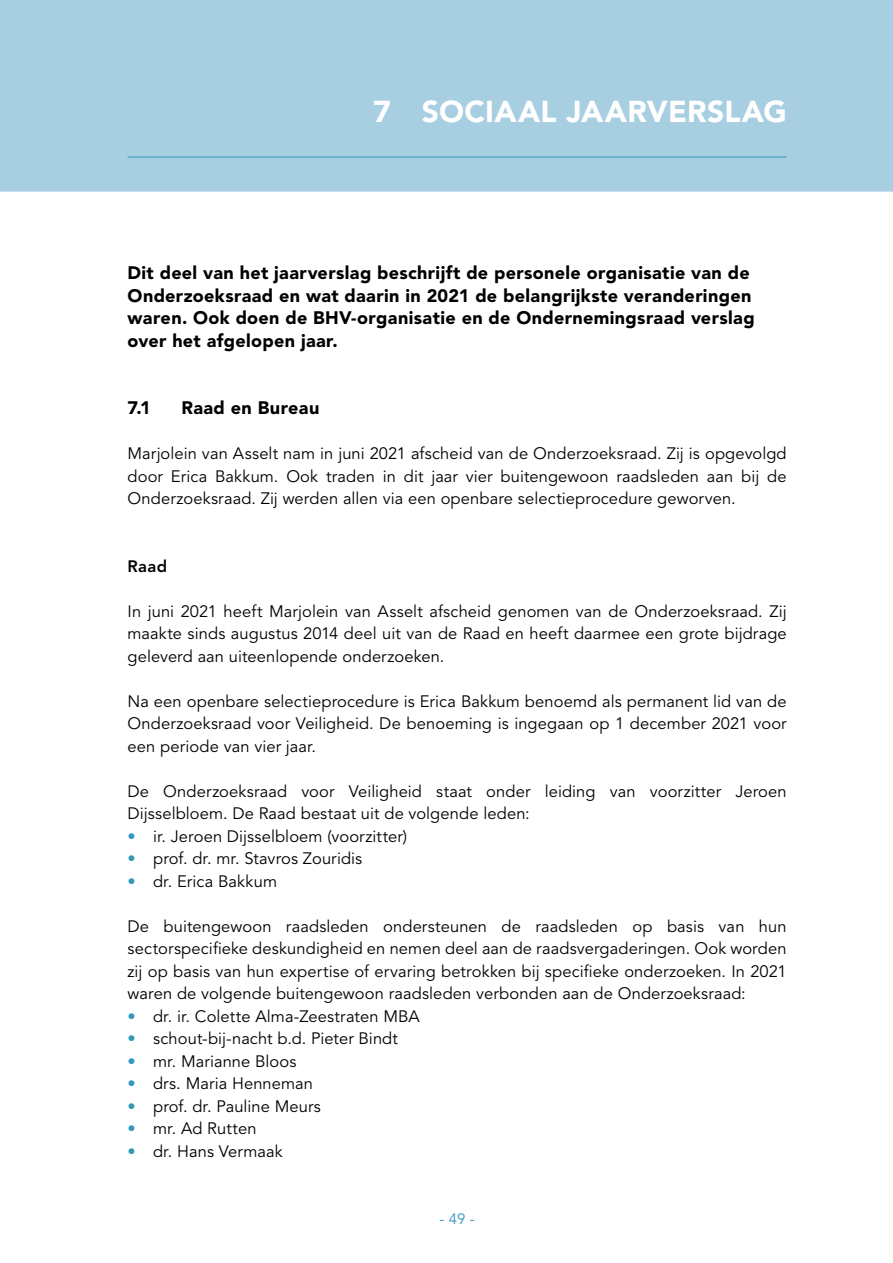
<style>
.page{position:relative;width:893px;height:1263px;background:#fff}
.page>*{position:absolute;margin:0;border:0;box-sizing:border-box;transform-origin:0 0}
.t1{font:900 30px "Avenir LT Std";letter-spacing:.01em;color:#fff}
.Paragraaf_Kop_-nr{font:900 18px/22.5px "Avenir LT Std";letter-spacing:.02em;color:#000}
.Alex___Plat{font:16.5px/22.5px "Avenir LT Std";letter-spacing:.005em;color:#000;text-align:justify}
.Subparagraaf_Kop_-nr{font:800 16.5px "Avenir LT Std";color:#000}
.t2{font:15px "Avenir LT Std";color:#3397b9}
.s1{font-weight:900;color:#3397b9}
</style>
<div class="page">
<div style="left:0;top:0;width:893px;height:192px;background:#a8cee1"></div>
<hr style="left:128px;top:157px;width:659px;height:1px;background:#3397b9">
<p class="t1" style="left:373px;top:93px;width:415px">7 SOCIAAL JAARVERSLAG</p>
<p class="Paragraaf_Kop_-nr" style="left:128px;top:261px;width:629px">Dit deel van het jaarverslag beschrijft de personele organisatie van de Onderzoeksraad en wat daarin in 2021 de belangrijkste veranderingen waren. Ook doen de BHV-organisatie en de Ondernemingsraad verslag over het afgelopen jaar.</p>
<p class="Paragraaf_Kop_-nr" style="left:128px;top:396px;width:25px">7.1</p>
<p class="Paragraaf_Kop_-nr" style="left:182px;top:396px;width:139px">Raad en Bureau</p>
<p class="Alex___Plat" style="left:128px;top:443px;width:661px">Marjolein van Asselt nam in juni 2021 afscheid van de Onderzoeksraad. Zij is opgevolgd door Erica Bakkum. Ook traden in dit jaar vier buitengewoon raadsleden aan bij de Onderzoeksraad. Zij werden allen via een openbare selectieprocedure geworven.</p>
<p class="Subparagraaf_Kop_-nr" style="left:128px;top:556px;width:41px">Raad</p>
<p class="Alex___Plat" style="left:128px;top:600px;width:661px">In juni 2021 heeft Marjolein van Asselt afscheid genomen van de Onderzoeksraad. Zij maakte sinds augustus 2014 deel uit van de Raad en heeft daarmee een grote bijdrage geleverd aan uiteenlopende onderzoeken.</p>
<p class="Alex___Plat" style="left:128px;top:690px;width:661px">Na een openbare selectieprocedure is Erica Bakkum benoemd als permanent lid van de Onderzoeksraad voor Veiligheid. De benoeming is ingegaan op 1 december 2021 voor een periode van vier jaar.</p>
<p class="Alex___Plat" style="left:128px;top:780px;width:661px">De Onderzoeksraad voor Veiligheid staat onder leiding van voorzitter Jeroen<br>Dijsselbloem. De Raad bestaat uit de volgende leden:</p>
<p class="Alex___Plat" style="left:128px;top:825px;width:281px"><span class="s1">•</span> ir. Jeroen Dijsselbloem (voorzitter)</p>
<p class="Alex___Plat" style="left:128px;top:848px;width:236px"><span class="s1">•</span> prof. dr. mr. Stavros Zouridis</p>
<p class="Alex___Plat" style="left:128px;top:870px;width:151px"><span class="s1">•</span> dr. Erica Bakkum</p>
<p class="Alex___Plat" style="left:128px;top:915px;width:661px">De buitengewoon raadsleden ondersteunen de raadsleden op basis van hun sectorspecifieke deskundigheid en nemen deel aan de raadsvergaderingen. Ook worden zij op basis van hun expertise of ervaring betrokken bij specifieke onderzoeken. In 2021 waren de volgende buitengewoon raadsleden verbonden aan de Onderzoeksraad:</p>
<p class="Alex___Plat" style="left:128px;top:1005px;width:294px"><span class="s1">•</span> dr. ir. Colette Alma-Zeestraten MBA</p>
<p class="Alex___Plat" style="left:128px;top:1028px;width:272px"><span class="s1">•</span> schout-bij-nacht b.d. Pieter Bindt</p>
<p class="Alex___Plat" style="left:128px;top:1050px;width:170px"><span class="s1">•</span> mr. Marianne Bloos</p>
<p class="Alex___Plat" style="left:128px;top:1073px;width:187px"><span class="s1">•</span> drs. Maria Henneman</p>
<p class="Alex___Plat" style="left:128px;top:1095px;width:195px"><span class="s1">•</span> prof. dr. Pauline Meurs</p>
<p class="Alex___Plat" style="left:128px;top:1118px;width:130px"><span class="s1">•</span> mr. Ad Rutten</p>
<p class="Alex___Plat" style="left:128px;top:1140px;width:157px"><span class="s1">•</span> dr. Hans Vermaak</p>
<p class="t2" style="left:439px;top:1210px;width:37px">- 49 -</p>
</div>
